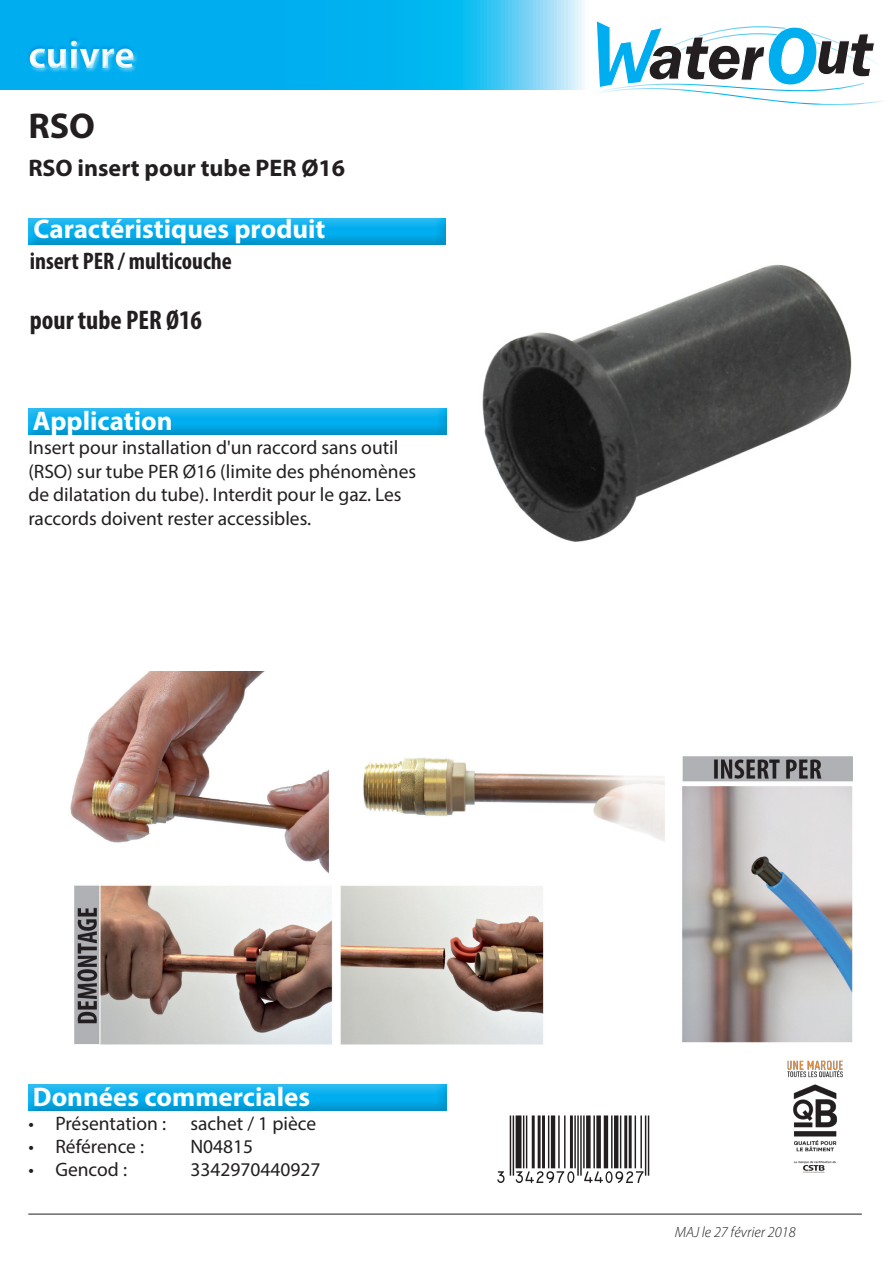
<style>
.page{position:relative;width:893px;height:1263px;background:#fff}
.page>*{position:absolute;margin:0;border:0;box-sizing:border-box;transform-origin:0 0}
.t1{font:700 39px "Myriad Pro";color:#fff}
.t2{font:700 36px "Myriad Pro";color:#231f20}
.t3{font:700 27px "Myriad Pro";color:#fff}
.t4{font:700 condensed 27px "Myriad Pro";color:#231f20}
.t5{font:700 24px "Myriad Pro";color:#231f20}
.t6{font:700 condensed 24px "Myriad Pro";color:#231f20}
.t7{font:19.5px/23.4px "Myriad Pro";color:#231f20}
.t8{font:italic 300 15px "Myriad Pro";color:#231f20}
</style>
<div class="page">
<svg style="left:1px;top:1px;width:584px;height:18px;background:#18b7f0"></svg>
<div style="left:26px;top:217px;width:420px;height:30px;background:#231f20;opacity:.75"></div>
<div style="left:0;top:19px;width:609px;height:106px;background:#00aeef;opacity:.75"></div>
<img style="left:482px;top:264px;width:370px;height:278px">
<img style="left:787px;top:1060px;width:56px;height:112px">
<div style="left:26px;top:407px;width:420px;height:30px;background:#231f20;opacity:.75"></div>
<div style="left:26px;top:1084px;width:420px;height:30px;background:#231f20;opacity:.75"></div>
<hr style="left:28px;top:1214px;width:834px;height:1px;background:#231f20">
<svg style="left:592px;top:20px;width:292px;height:85px"></svg>
<img style="left:70px;top:672px;width:783px;height:373px">
<h1 class="t1" style="left:28px;top:30px;width:108px">cuivre</h1>
<p class="t2" style="left:28px;top:102px;width:66px">RSO</p>
<p class="t5" style="left:28px;top:153px;width:318px">RSO insert pour tube PER Ø16</p>
<p class="t3" style="left:34px;top:212px;width:293px">Caractéristiques produit</p>
<p class="t6" style="left:30px;top:246px;width:204px">insert PER / multicouche</p>
<p class="t4" style="left:30px;top:303px;width:174px">pour tube PER Ø16</p>
<p class="t3" style="left:33px;top:403px;width:141px">Application</p>
<p class="t7" style="left:28px;top:436px;width:389px">Insert pour installation d'un raccord sans outil (RSO) sur tube PER Ø16 (limite des phénomènes de dilatation du tube). Interdit pour le gaz. Les raccords doivent rester accessibles.</p>
<p class="t3" style="left:33px;top:1079px;width:279px">Données commerciales</p>
<p class="t7" style="left:28px;top:1111px;width:289px">• Présentation : sachet / 1 pièce</p>
<p class="t7" style="left:28px;top:1134px;width:117px">• Référence :</p>
<p class="t7" style="left:190px;top:1134px;width:64px">N04815</p>
<p class="t7" style="left:28px;top:1158px;width:100px">• Gencod :</p>
<p class="t7" style="left:190px;top:1158px;width:132px">3342970440927</p>
<p class="t8" style="left:675px;top:1223px;width:122px">MAJ le 27 février 2018</p>
</div>
